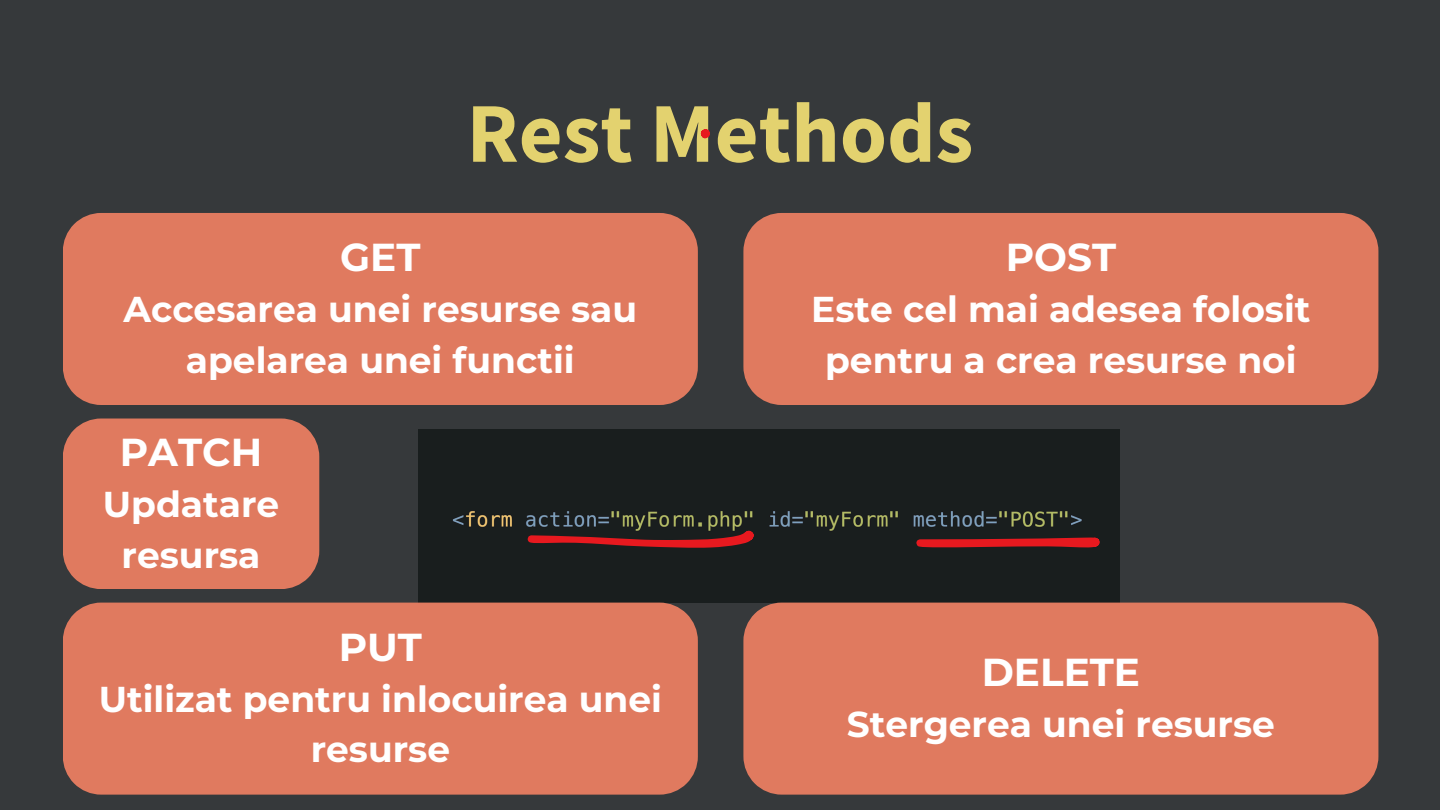
<style>
.page{position:relative;width:1440px;height:810px;background:#36393b}
.page>*{position:absolute;margin:0;border:0;box-sizing:border-box;transform-origin:0 0}
.t1{font:700 85px "Source Sans Pro";color:#e3d26f}
.t2{font:700 39px "Montserrat";color:#fff}
.t3{font:700 36px/50.2px "Montserrat";color:#fff;text-align:center}
</style>
<div class="page">
<div style="left:418px;top:429px;width:702px;height:173px;background:#191e1e"></div>
<svg style="left:528px;top:531px;width:226px;height:17px;background:#721b1e"></svg>
<svg style="left:916px;top:538px;width:184px;height:9px;background:#ce191e"></svg>
<svg style="left:701px;top:129px;width:9px;height:9px"></svg>
<div style="left:63px;top:213px;width:635px;height:192px;background:#e07a5f"></div>
<div style="left:743px;top:213px;width:635px;height:192px;background:#e07a5f"></div>
<div style="left:63px;top:603px;width:635px;height:192px;background:#e07a5f"></div>
<div style="left:743px;top:603px;width:635px;height:192px;background:#e07a5f"></div>
<div style="left:63px;top:419px;width:256px;height:170px;background:#e07a5f"></div>
<h1 class="t1" style="left:467px;top:78px;width:508px">Rest Methods</h1>
<p class="t2" style="left:340px;top:234px;width:82px">GET</p>
<p class="t3" style="left:124px;top:284px;width:515px">Accesarea unei resurse sau apelarea unei functii</p>
<p class="t2" style="left:120px;top:429px;width:144px">PATCH</p>
<p class="t3" style="left:103px;top:479px;width:178px">Updatare resursa</p>
<p class="t2" style="left:339px;top:623px;width:85px">PUT</p>
<p class="t3" style="left:99px;top:674px;width:565px">Utilizat pentru inlocuirea unei resurse</p>
<p class="t2" style="left:1006px;top:234px;width:112px">POST</p>
<p class="t3" style="left:811px;top:284px;width:501px">Este cel mai adesea folosit pentru a crea resurse noi</p>
<p class="t2" style="left:982px;top:649px;width:160px">DELETE</p>
<p class="t3" style="left:847px;top:699px;width:430px">Stergerea unei resurse</p>
</div>
